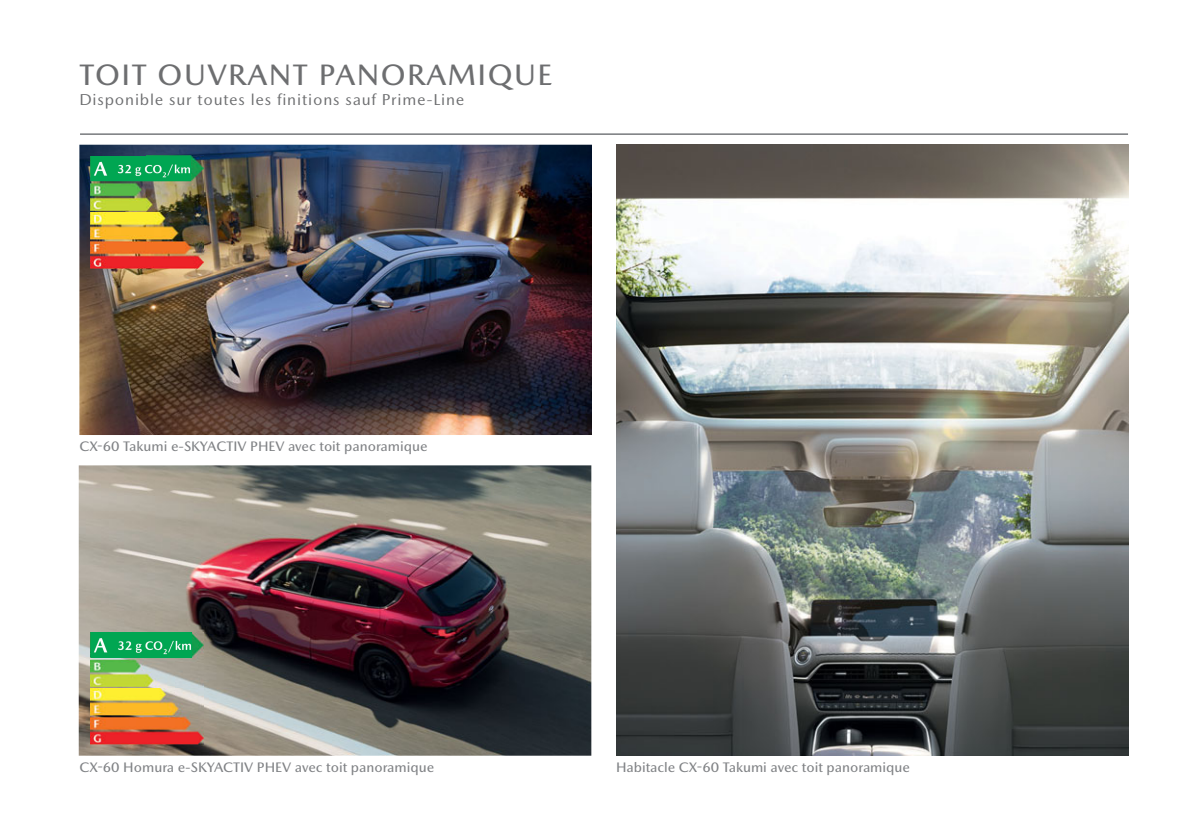
<style>
.page{position:relative;width:1191px;height:840px;background:#fff}
.page>*{position:absolute;margin:0;border:0;box-sizing:border-box;transform-origin:0 0}
.t1{font:500 30px "Mazda Type Cyrillic";letter-spacing:.05em;color:#6d6e70}
.t2{font:16px "Mazda Type Cyrillic";letter-spacing:.05em;color:#6d6e70}
.t3{font:500 14px "Mazda Type Cyrillic";color:#808285}
</style>
<div class="page">
<hr style="left:80px;top:133px;width:1048px;height:2px;background:#808285">
<img style="left:79px;top:145px;width:513px;height:290px">
<img style="left:79px;top:465px;width:512px;height:290px">
<img style="left:616px;top:145px;width:512px;height:610px">
<img style="left:91px;top:156px;width:112px;height:112px">
<img style="left:91px;top:632px;width:112px;height:112px">
<img style="left:92px;top:156px;width:98px;height:25px">
<img style="left:91px;top:632px;width:100px;height:25px">
<h1 class="t1" style="left:79px;top:64px;width:475px">TOIT OUVRANT PANORAMIQUE</h1>
<p class="t2" style="left:79px;top:93px;width:386px">Disponible sur toutes les finitions sauf Prime-Line</p>
<p class="t3" style="left:79px;top:441px;width:350px">CX-60 Takumi e-SKYACTIV PHEV avec toit panoramique</p>
<p class="t3" style="left:79px;top:761px;width:356px">CX-60 Homura e-SKYACTIV PHEV avec toit panoramique</p>
<p class="t3" style="left:616px;top:761px;width:295px">Habitacle CX-60 Takumi avec toit panoramique</p>
</div>
